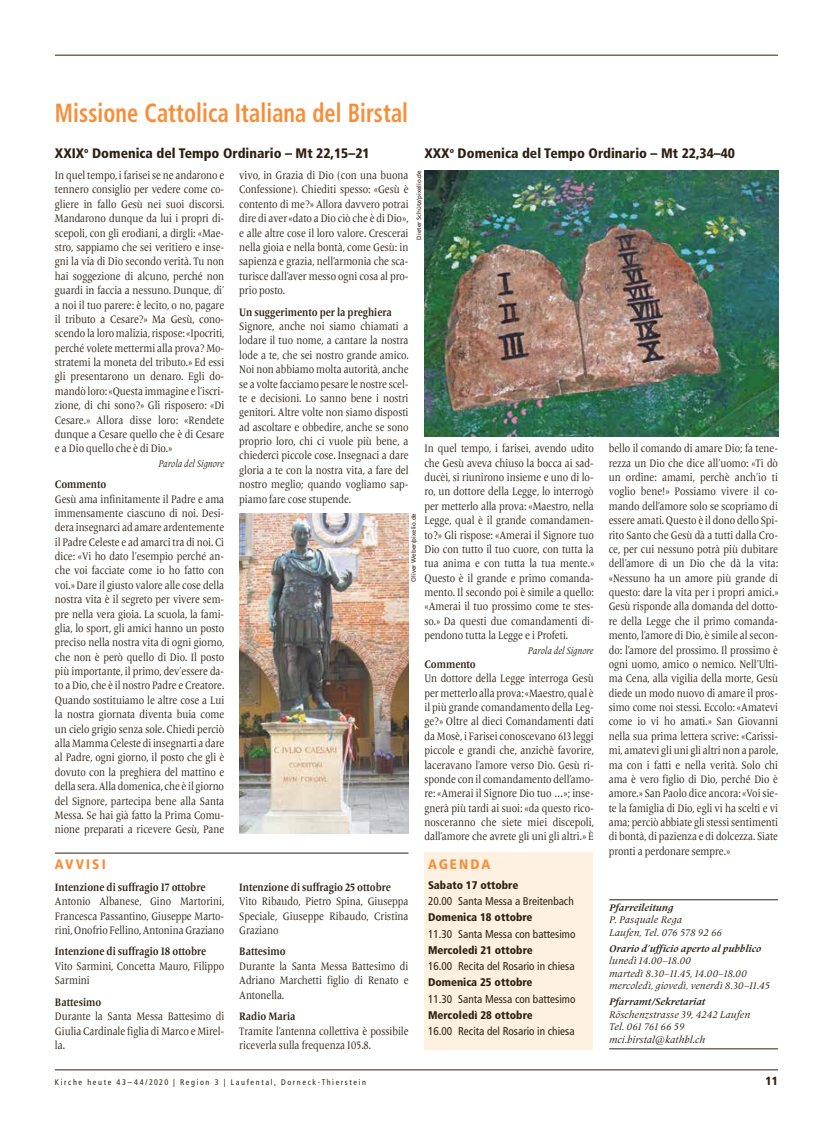
<style>
.page{position:relative;width:833px;height:1134px;background:#fff}
.page>*{position:absolute;margin:0;border:0;box-sizing:border-box;transform-origin:0 0}
.t1{font:700 condensed 26.25px "Frutiger";letter-spacing:.005em;color:#f98d37;scale:.85 1}
.t2{font:900 condensed 13.75px "Frutiger";color:#2e2113}
.t3{font:900 condensed 13.75px "Frutiger";letter-spacing:.15em;color:#f98d37}
.t4{font:900 condensed 11.88px "Frutiger";color:#2e2113}
.t5{font:11.25px/14.4px "Frutiger Serif LT Pro";color:#2e2113;text-align:justify;scale:.85 1}
.t6{font:700 11.25px "Frutiger Serif LT Pro";color:#2e2113;scale:.85 1}
.t7{font:condensed 11.25px "Frutiger";color:#2e2113}
.t8{font:11.25px/14.4px "Frutiger Serif LT Pro";color:#2e2113;text-align:justify;scale:.84 1}
.t9{font:900 condensed 11.12px "Frutiger";color:#2e2113}
.t10{font:italic 10px/12.5px "Frutiger Serif LT Pro";color:#2e2113}
.t11{font:italic 700 10px "Frutiger Serif LT Pro";color:#2e2113}
.t12{font:italic 10px "Frutiger Serif LT Pro";color:#2e2113;scale:.85 1}
.t13{font:condensed 8.12px "Frutiger";letter-spacing:.2em;color:#2e2113}
.t14{font:6.25px "Frutiger";color:#2e2113}
</style>
<div class="page">
<hr style="left:55px;top:1070px;width:723px;height:1px;background:#2e2113">
<hr style="left:55px;top:55px;width:723px;height:1px;background:#2e2113">
<hr style="left:55px;top:853px;width:353px;height:1px;background:#2e2113">
<img style="left:424px;top:170px;width:354px;height:266px">
<div style="left:424px;top:852px;width:169px;height:197px;background:#fff1e1"></div>
<hr style="left:609px;top:899px;width:169px;height:1px;background:#2e2113">
<hr style="left:609px;top:1049px;width:169px;height:1px;background:#2e2113">
<img style="left:240px;top:513px;width:168px;height:320px">
<h1 class="t1" style="left:55px;top:97px;width:417px">Missione Cattolica Italiana del Birstal</h1>
<p class="t2" style="left:424px;top:144px;width:312px">XXX<sup>o</sup> Domenica del Tempo Ordinario – Mt 22,34–40</p>
<p class="t2" style="left:55px;top:144px;width:316px">XXIX<sup>o</sup> Domenica del Tempo Ordinario – Mt 22,15–21</p>
<p class="t5" style="left:55px;top:168px;width:201px">In quel tempo, i farisei se ne andarono e tennero consiglio per vedere come co&shy;gliere in fallo Gesù nei suoi discorsi.<br>Mandarono dunque da lui i propri di&shy;scepoli, con gli erodiani, a dirgli: «Mae&shy;stro, sappiamo che sei veritiero e inse&shy;gni la via di Dio secondo verità. Tu non hai soggezione di alcuno, perché non guardi in faccia a nessuno. Dunque, di’ a noi il tuo parere: è lecito, o no, pagare il tributo a Cesare?» Ma Gesù, cono&shy;scendo la loro malizia, rispose: «Ipocriti, perché volete mettermi alla prova? Mo&shy;stratemi la moneta del tributo.» Ed essi gli presentarono un denaro. Egli do&shy;mandò loro: «Questa immagine e l’iscri&shy;zione, di chi sono?» Gli risposero: «Di Cesare.» Allora disse loro: «Rendete dunque a Cesare quello che è di Cesare e a Dio quello che è di Dio.»</p>
<p class="t12" style="left:158px;top:457px;width:79px">Parola del Signore</p>
<p class="t6" style="left:55px;top:478px;width:62px">Commento</p>
<p class="t5" style="left:55px;top:492px;width:201px">Gesù ama infinitamente il Padre e ama immensamente ciascuno di noi. Desi&shy;dera insegnarci ad amare ardentemente il Padre Celeste e ad amarci tra di noi. Ci dice: «Vi ho dato l’esempio perché an&shy;che voi facciate come io ho fatto con voi.» Dare il giusto valore alle cose della nostra vita è il segreto per vivere sem&shy;pre nella vera gioia. La scuola, la fami&shy;glia, lo sport, gli amici hanno un posto preciso nella nostra vita di ogni giorno, che non è però quello di Dio. Il posto più importante, il primo, dev’essere da&shy;to a Dio, che è il nostro Padre e Creatore.<br>Quando sostituiamo le altre cose a Lui la nostra giornata diventa buia come un cielo grigio senza sole. Chiedi perciò alla Mamma Celeste di insegnarti a dare al Padre, ogni giorno, il posto che gli è dovuto con la preghiera del mattino e della sera. Alla domenica, che è il giorno del Signore, partecipa bene alla Santa Messa. Se hai già fatto la Prima Comu&shy;nione preparati a ricevere Gesù, Pane</p>
<p class="t5" style="left:239px;top:168px;width:201px">vivo, in Grazia di Dio (con una buona Confessione). Chiediti spesso: «Gesù è contento di me?» Allora davvero potrai dire di aver «dato a Dio ciò che è di Dio», e alle altre cose il loro valore. Crescerai nella gioia e nella bontà, come Gesù: in sapienza e grazia, nell’armonia che sca&shy;turisce dall’aver messo ogni cosa al pro&shy;prio posto.</p>
<p class="t6" style="left:239px;top:305px;width:181px">Un suggerimento per la preghiera</p>
<p class="t5" style="left:239px;top:319px;width:201px">Signore, anche noi siamo chiamati a lodare il tuo nome, a cantare la nostra lode a te, che sei nostro grande amico.<br>Noi non abbiamo molta autorità, anche se a volte facciamo pesare le nostre scel&shy;te e decisioni. Lo sanno bene i nostri genitori. Altre volte non siamo disposti ad ascoltare e obbedire, anche se sono proprio loro, chi ci vuole più bene, a chiederci piccole cose. Insegnaci a dare gloria a te con la nostra vita, a fare del nostro meglio; quando vogliamo sap&shy;piamo fare cose stupende.</p>
<p class="t14" style="left:415px;top:240px;width:71px;rotate:-90deg">Dieter Schütz/pixelio.de</p>
<p class="t5" style="left:424px;top:441px;width:201px">In quel tempo, i farisei, avendo udito che Gesù aveva chiuso la bocca ai sad&shy;ducèi, si riunirono insieme e uno di lo&shy;ro, un dottore della Legge, lo interrogò per metterlo alla prova: «Maestro, nella Legge, qual è il grande comandamen&shy;to?» Gli rispose: «Amerai il Signore tuo Dio con tutto il tuo cuore, con tutta la tua anima e con tutta la tua mente.» Questo è il grande e primo comanda&shy;mento. Il secondo poi è simile a quello: «Amerai il tuo prossimo come te stes&shy;so.» Da questi due comandamenti di&shy;pendono tutta la Legge e i Profeti.</p>
<p class="t12" style="left:528px;top:644px;width:79px">Parola del Signore</p>
<p class="t6" style="left:424px;top:657px;width:62px">Commento</p>
<p class="t5" style="left:424px;top:671px;width:201px">Un dottore della Legge interroga Gesù per metterlo alla prova: «Maestro, qual è il più grande comandamento della Leg&shy;ge?» Oltre al dieci Comandamenti dati da Mosè, i Farisei conoscevano 613 leggi piccole e grandi che, anzichè favorire, laceravano l’amore verso Dio. Gesù ri&shy;sponde con il comandamento dell’amo&shy;re: «Amerai il Signore Dio tuo …»; inse&shy;gnerà più tardi ai suoi: «da questo rico&shy;nosceranno che siete miei discepoli, dall’amore che avrete gli uni gli altri.» È</p>
<p class="t5" style="left:609px;top:441px;width:201px">bello il comando di amare Dio; fa tene&shy;rezza un Dio che dice all’uomo: «Ti dò un ordine: amami, perchè anch’io ti voglio bene!» Possiamo vivere il co&shy;mando dell’amore solo se scopriamo di essere amati. Questo è il dono dello Spi&shy;rito Santo che Gesù dà a tutti dalla Cro&shy;ce, per cui nessuno potrà più dubitare dell’amore di un Dio che dà la vita: «Nessuno ha un amore più grande di questo: dare la vita per i propri amici.» Gesù risponde alla domanda del dotto&shy;re della Legge che il primo comanda&shy;mento, l’amore di Dio, è simile al secon&shy;do: l’amore del prossimo. Il prossimo è ogni uomo, amico o nemico. Nell’Ulti&shy;ma Cena, alla vigilia della morte, Gesù diede un modo nuovo di amare il pros&shy;simo come noi stessi. Eccolo: «Amatevi come io vi ho amati.» San Giovanni nella sua prima lettera scrive: «Carissi&shy;mi, amatevi gli uni gli altri non a parole, ma con i fatti e nella verità. Solo chi ama è vero figlio di Dio, perché Dio è amore.» San Paolo dice ancora: «Voi sie&shy;te la famiglia di Dio, egli vi ha scelti e vi ama; perciò abbiate gli stessi sentimenti di bontà, di pazienza e di dolcezza. Siate pronti a perdonare sempre.»</p>
<p class="t14" style="left:410px;top:582px;width:70px;rotate:-90deg">Oliver Weber/pixelio.de</p>
<p class="t3" style="left:428px;top:856px;width:64px">AGENDA</p>
<p class="t9" style="left:428px;top:878px;width:92px">Sabato 17 ottobre</p>
<p class="t7" style="left:428px;top:895px;width:147px">20.00 Santa Messa a Breitenbach</p>
<p class="t9" style="left:428px;top:911px;width:106px">Domenica 18 ottobre</p>
<p class="t7" style="left:428px;top:927px;width:149px">11.30 Santa Messa con battesimo</p>
<p class="t9" style="left:428px;top:943px;width:106px">Mercoledì 21 ottobre</p>
<p class="t7" style="left:428px;top:960px;width:148px">16.00 Recita del Rosario in chiesa</p>
<p class="t9" style="left:428px;top:976px;width:106px">Domenica 25 ottobre</p>
<p class="t7" style="left:428px;top:992px;width:149px">11.30 Santa Messa con battesimo</p>
<p class="t9" style="left:428px;top:1008px;width:106px">Mercoledì 28 ottobre</p>
<p class="t7" style="left:428px;top:1025px;width:148px">16.00 Recita del Rosario in chiesa</p>
<p class="t3" style="left:55px;top:856px;width:52px">AVVISI</p>
<p class="t6" style="left:55px;top:880px;width:179px">Intenzione di suffragio 17 ottobre</p>
<p class="t8" style="left:55px;top:894px;width:203px">Antonio Albanese, Gino Martorini, Francesca Passantino, Giuseppe Marto&shy;rini, Onofrio Fellino, Antonina Graziano</p>
<p class="t6" style="left:55px;top:945px;width:179px">Intenzione di suffragio 18 ottobre</p>
<p class="t5" style="left:55px;top:959px;width:201px">Vito Sarmini, Concetta Mauro, Filippo<br>Sarmini</p>
<p class="t6" style="left:55px;top:995px;width:56px">Battesimo</p>
<p class="t5" style="left:55px;top:1009px;width:201px">Durante la Santa Messa Battesimo di Giulia Cardinale figlia di Marco e Mirel&shy;la.</p>
<p class="t6" style="left:239px;top:880px;width:180px">Intenzione di suffragio 25 ottobre</p>
<p class="t5" style="left:239px;top:894px;width:201px">Vito Ribaudo, Pietro Spina, Giuseppa Speciale, Giuseppe Ribaudo, Cristina Graziano</p>
<p class="t6" style="left:239px;top:945px;width:56px">Battesimo</p>
<p class="t5" style="left:239px;top:959px;width:201px">Durante la Santa Messa Battesimo di Adriano Marchetti figlio di Renato e Antonella.</p>
<p class="t6" style="left:239px;top:1010px;width:68px">Radio Maria</p>
<p class="t5" style="left:239px;top:1024px;width:201px">Tramite l’antenna collettiva è possibile riceverla sulla frequenza 105.8.</p>
<p class="t11" style="left:609px;top:901px;width:66px">Pfarreileitung</p>
<p class="t10" style="left:609px;top:913px;width:114px">P. Pasquale Rega<br>Laufen, Tel. 076 578 92 66</p>
<p class="t11" style="left:609px;top:942px;width:153px">Orario d’ufficio aperto al pubblico</p>
<p class="t10" style="left:609px;top:954px;width:162px">lunedì 14.00–18.00<br>martedì 8.30–11.45, 14.00–18.00 mercoledì, giovedì, venerdì 8.30–11.45</p>
<p class="t11" style="left:609px;top:996px;width:98px">Pfarramt/Sekretariat</p>
<p class="t10" style="left:609px;top:1008px;width:142px">Röschenzstrasse 39, 4242 Laufen<br>Tel. 061 761 66 59 mci.birstal@kathbl.ch</p>
<p class="t13" style="left:55px;top:1077px;width:313px">Kirche heute 43–44/2020 | Region 3 | Laufental, Dorneck-Thierstein</p>
<p class="t4" style="left:765px;top:1074px;width:14px">11</p>
</div>
